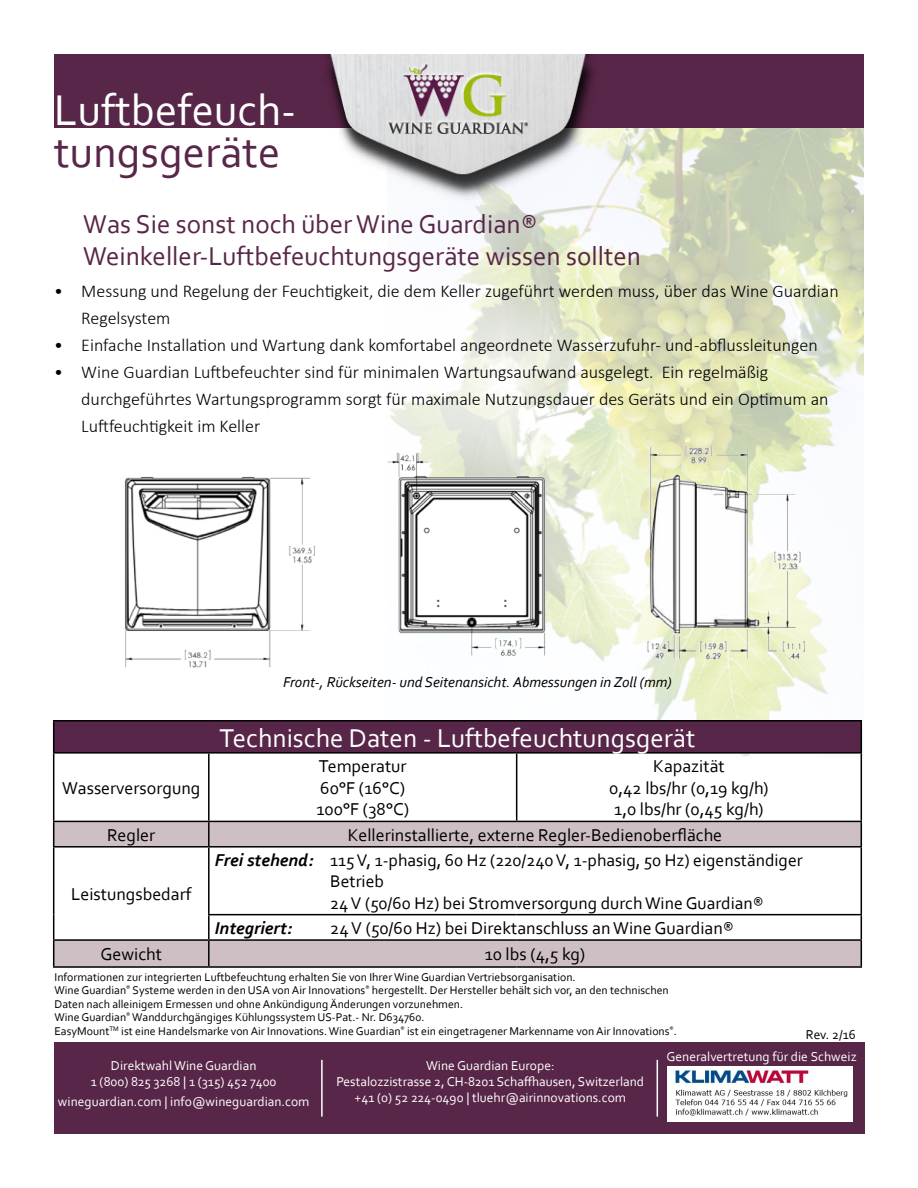
<style>
.page{position:relative;width:918px;height:1188px;background:#fff}
.page>*{position:absolute;margin:0;border:0;box-sizing:border-box;transform-origin:0 0}
.t1{font:45px "Corbel";color:#fff}
.t2{font:45px "Corbel";color:#582648}
.t3{font:27px/32.4px "Corbel";color:#582648}
.t4{font:27px "Corbel";color:#fff}
.t5{font:300 18px/27px "Calibri";color:#000}
.t6{font:18px/21.6px "Corbel";color:#000}
.t7{font:italic 700 18px "Corbel";color:#000}
.t8{font:17.7px/21.3px "Corbel";color:#000}
.t9{font:italic 15px "Corbel";color:#000}
.t10{font:13.5px/16.2px "Corbel";color:#fff;text-align:center}
.t11{font:13.5px "Corbel";color:#000}
.t12{font:11.7px/13.5px "Corbel";color:#000}
.s1{font-weight:700;font-style:italic;font-size:18px}
</style>
<div class="page">
<img style="left:387px;top:128px;width:477px;height:630px">
<div style="left:54px;top:54px;width:810px;height:74px;background:#582648"></div>
<div style="left:320px;top:60px;width:284px;height:145px;background:#000;opacity:.75"></div>
<img style="left:320px;top:54px;width:278px;height:131px">
<img style="left:125px;top:477px;width:190px;height:191px">
<img style="left:388px;top:450px;width:179px;height:207px">
<img style="left:632px;top:442px;width:179px;height:220px">
<div style="left:54px;top:721px;width:807px;height:32px;background:#582648"></div>
<svg style="left:54px;top:822px;width:807px;height:144px"></svg>
<hr style="left:53px;top:720px;width:156px;height:2px;background:#000">
<hr style="left:53px;top:721px;width:1px;height:31px;background:#000">
<hr style="left:209px;top:720px;width:308px;height:2px;background:#000">
<hr style="left:517px;top:720px;width:345px;height:2px;background:#000">
<hr style="left:861px;top:721px;width:1px;height:31px;background:#000">
<hr style="left:53px;top:752px;width:156px;height:2px;background:#000">
<hr style="left:53px;top:754px;width:1px;height:67px;background:#000">
<hr style="left:209px;top:752px;width:308px;height:2px;background:#000">
<hr style="left:208px;top:754px;width:2px;height:67px;background:#000">
<hr style="left:517px;top:752px;width:345px;height:2px;background:#000">
<hr style="left:516px;top:754px;width:1px;height:67px;background:#000">
<hr style="left:861px;top:754px;width:1px;height:67px;background:#000">
<hr style="left:53px;top:821px;width:156px;height:1px;background:#000">
<svg style="left:53px;top:822px;width:1px;height:24px"></svg>
<hr style="left:209px;top:821px;width:308px;height:1px;background:#000">
<hr style="left:208px;top:822px;width:2px;height:24px;background:#000">
<hr style="left:517px;top:821px;width:345px;height:1px;background:#000">
<svg style="left:861px;top:822px;width:1px;height:24px"></svg>
<hr style="left:53px;top:846px;width:156px;height:2px;background:#000">
<hr style="left:53px;top:848px;width:1px;height:67px;background:#000">
<hr style="left:209px;top:846px;width:308px;height:2px;background:#000">
<hr style="left:208px;top:848px;width:2px;height:66px;background:#000">
<hr style="left:517px;top:846px;width:345px;height:2px;background:#000">
<hr style="left:861px;top:848px;width:1px;height:66px;background:#000">
<hr style="left:208px;top:914px;width:309px;height:1px;background:#000">
<hr style="left:208px;top:915px;width:2px;height:24px;background:#000">
<hr style="left:517px;top:914px;width:345px;height:1px;background:#000">
<hr style="left:53px;top:939px;width:156px;height:2px;background:#000">
<svg style="left:53px;top:915px;width:1px;height:51px"></svg>
<hr style="left:209px;top:939px;width:308px;height:2px;background:#000">
<hr style="left:208px;top:941px;width:2px;height:25px;background:#000">
<hr style="left:517px;top:939px;width:345px;height:2px;background:#000">
<svg style="left:861px;top:915px;width:1px;height:51px"></svg>
<hr style="left:53px;top:966px;width:156px;height:2px;background:#000">
<hr style="left:209px;top:966px;width:308px;height:2px;background:#000">
<hr style="left:517px;top:966px;width:345px;height:2px;background:#000">
<div style="left:54px;top:1042px;width:810px;height:92px;background:#582648"></div>
<hr style="left:657px;top:1060px;width:1px;height:57px;background:#fff">
<hr style="left:321px;top:1060px;width:2px;height:57px;background:#fff">
<img style="left:668px;top:1066px;width:184px;height:55px">
<h1 class="t1" style="left:54px;top:82px;width:243px">Luftbefeuch-</h1>
<h1 class="t2" style="left:54px;top:124px;width:228px">tungsgeräte</h1>
<h2 class="t3" style="left:83px;top:207px;width:559px">Was Sie sonst noch über Wine Guardian®<br>Weinkeller-Luftbefeuchtungsgeräte wissen sollten</h2>
<h3 class="t5" style="left:81px;top:277px;width:759px;text-indent:-27px">• Messung und Regelung der Feuchtigkeit, die dem Keller zugeführt werden muss, über das Wine Guardian<br>Regelsystem</h3>
<h3 class="t5" style="left:54px;top:331px;width:765px">• Einfache Installation und Wartung dank komfortabel angeordnete Wasserzufuhr- und -abflussleitungen</h3>
<h3 class="t5" style="left:81px;top:358px;width:749px;text-indent:-27px">• Wine Guardian Luftbefeuchter sind für minimalen Wartungsaufwand ausgelegt. Ein regelmäßig durchgeführtes Wartungsprogramm sorgt für maximale Nutzungsdauer des Geräts und ein Optimum an<br>Luftfeuchtigkeit im Keller</h3>
<h3 class="t6" style="left:62px;top:777px;width:140px">Wasserversorgung</h3>
<p class="t9" style="left:283px;top:673px;width:390px">Front-, Rückseiten- und Seitenansicht. Abmessungen in Zoll (mm)</p>
<h2 class="t4" style="left:220px;top:721px;width:477px">Technische Daten - Luftbefeuchtungsgerät</h2>
<h3 class="t6" style="left:316px;top:755px;width:94px">Temperatur<br>60°F (16°C)<br>100°F (38°C)</h3>
<h3 class="t6" style="left:609px;top:755px;width:161px;text-align:center">Kapazität<br>0,42 lbs/hr (0,19 kg/h)<br>1,0 lbs/hr (0,45 kg/h)</h3>
<h3 class="t6" style="left:107px;top:824px;width:49px">Regler</h3>
<h3 class="t6" style="left:348px;top:824px;width:376px">Kellerinstallierte, externe Regler-Bedienoberfläche</h3>
<h3 class="t6" style="left:71px;top:883px;width:122px">Leistungsbedarf</h3>
<h3 class="t8" style="left:330px;top:849px;width:474px;text-indent:-115px"><span class="s1">Frei stehend:</span> 115 V, 1-phasig, 60 Hz (220/240 V, 1-phasig, 50 Hz) eigenständiger<br>Betrieb<br>24 V (50/60 Hz) bei Stromversorgung durch Wine Guardian®</h3>
<h3 class="t7" style="left:215px;top:917px;width:79px">Integriert:</h3>
<h3 class="t6" style="left:330px;top:917px;width:405px">24 V (50/60 Hz) bei Direktanschluss an Wine Guardian®</h3>
<h3 class="t6" style="left:100px;top:943px;width:63px">Gewicht</h3>
<h3 class="t6" style="left:485px;top:943px;width:102px">10 lbs (4,5 kg)</h3>
<p class="t12" style="left:54px;top:970px;width:624px">Informationen zur integrierten Luftbefeuchtung erhalten Sie von Ihrer Wine Guardian Vertriebsorganisation.<br>Wine Guardian<sup>®</sup> Systeme werden in den USA von Air Innovations<sup>®</sup> hergestellt. Der Hersteller behält sich vor, an den technischen Daten nach alleinigem Ermessen und ohne Ankündigung Änderungen vorzunehmen.<br>Wine Guardian<sup>®</sup> Wanddurchgängiges Kühlungssystem US-Pat.- Nr. D634760.<br>EasyMount<sup>TM</sup> ist eine Handelsmarke von Air Innovations. Wine Guardian<sup>®</sup> ist ein eingetragener Markenname von Air Innovations<sup>®</sup>.</p>
<p class="t11" style="left:806px;top:1026px;width:51px">Rev. 2/16</p>
<p class="t10" style="left:91px;top:1057px;width:187px">Direktwahl Wine Guardian<br>1 (800) 825 3268 | 1 (315) 452 7400</p>
<p class="t10" style="left:58px;top:1093px;width:253px">wineguardian.com | info@wineguardian.com</p>
<p class="t10" style="left:337px;top:1057px;width:309px">Wine Guardian Europe:<br>Pestalozzistrasse 2, CH-8201 Schaffhausen, Switzerland +41 (0) 52 224-0490 | tluehr@airinnovations.com</p>
<p class="t10" style="left:667px;top:1048px;width:192px">Generalvertretung für die Schweiz</p>
</div>
